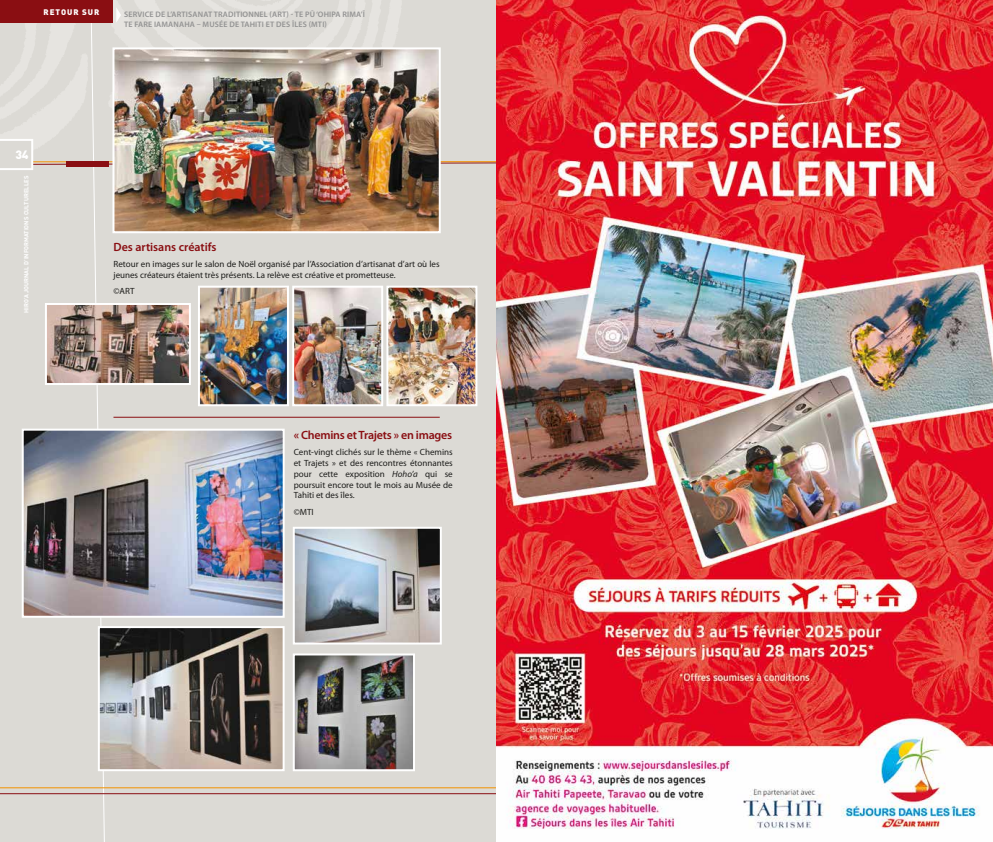
<style>
.page{position:relative;width:993px;height:842px;background:#fff}
.page>*{position:absolute;margin:0;border:0;box-sizing:border-box;transform-origin:0 0}
.t1{font:600 12px "Myriad Pro";letter-spacing:-.02em;color:#8a0e12}
.t2{font:900 12px "DIN";color:#fff}
.t3{font:9px/10.8px "Myriad Pro";color:#1d1d1b}
.t4{font:600 8px/10px "Myriad Pro";letter-spacing:.02em;color:#929292}
.t5{font:900 8px "DIN";letter-spacing:.12em;color:#fff}
.t6{font:700 6px "DIN";color:#fff}
.s1{font-style:italic}
</style>
<div class="page">
<svg style="left:0;top:0;width:496px;height:842px;background:#dbd7d2"></svg>
<div style="left:67px;top:161px;width:42px;height:6px;background:#8a0e12"></div>
<hr style="left:113px;top:417px;width:326px;height:1px;background:#8a0e12">
<img style="left:496px;top:0;width:496px;height:829px">
<img style="left:101px;top:629px;width:180px;height:139px">
<div style="left:98px;top:626px;width:186px;height:145px;border:2px solid #fff"></div>
<img style="left:25px;top:432px;width:256px;height:183px">
<div style="left:22px;top:429px;width:262px;height:189px;border:2px solid #fff"></div>
<img style="left:296px;top:656px;width:116px;height:112px">
<div style="left:293px;top:653px;width:122px;height:118px;border:2px solid #fff"></div>
<img style="left:296px;top:530px;width:142px;height:111px">
<div style="left:293px;top:527px;width:148px;height:117px;border:2px solid #fff"></div>
<img style="left:201px;top:289px;width:85px;height:114px">
<div style="left:198px;top:286px;width:91px;height:120px;border:2px solid #fff"></div>
<img style="left:115px;top:50px;width:322px;height:180px">
<div style="left:112px;top:47px;width:328px;height:186px;border:2px solid #fff"></div>
<img style="left:295px;top:289px;width:85px;height:114px">
<div style="left:292px;top:286px;width:91px;height:120px;border:2px solid #fff"></div>
<img style="left:389px;top:289px;width:85px;height:114px">
<div style="left:386px;top:286px;width:91px;height:120px;border:2px solid #fff"></div>
<img style="left:48px;top:306px;width:140px;height:76px">
<div style="left:45px;top:303px;width:146px;height:82px;border:2px solid #fff"></div>
<p class="t5" style="left:43px;top:6px;width:57px">RETOUR SUR</p>
<p class="t4" style="left:124px;top:9px;width:242px">SERVICE DE L’ARTISANAT TRADITIONNEL (ART) - TE PŪ ‘OHIPA RIMA’Ī<br>TE FARE IAMANAHA – MUSÉE DE TAHITI ET DES ÎLES (MTI)</p>
<h1 class="t2" style="left:15px;top:147px;width:14px">34</h1>
<p class="t6" style="left:22px;top:313px;width:138px;rotate:-90deg">HIRO’A JOURNAL D’IN FORMATIONSCULTURELLES</p>
<h1 class="t1" style="left:113px;top:239px;width:105px">DES ARTISANS CRÉATIFS</h1>
<p class="t3" style="left:113px;top:259px;width:327px">Retour en images sur le salon de Noël organisé par l’Association d’artisanat d’art où les jeunes créateurs étaient très présents. La relève est créative et prometteuse.</p>
<p class="t3" style="left:113px;top:286px;width:22px">©ART</p>
<h1 class="t1" style="left:294px;top:427px;width:160px">« CHEMINS ET TRAJETS » EN IMAGES</h1>
<p class="t3" style="left:294px;top:447px;width:160px;text-align:justify">Cent-vingt clichés sur le thème « Chemins et Trajets » et des rencontres étonnantes pour cette exposition <span class="s1">Hoho’a</span> qui se poursuit encore tout le mois au Musée de Tahiti et des îles.</p>
<p class="t3" style="left:294px;top:506px;width:21px">©MTI</p>
</div>
